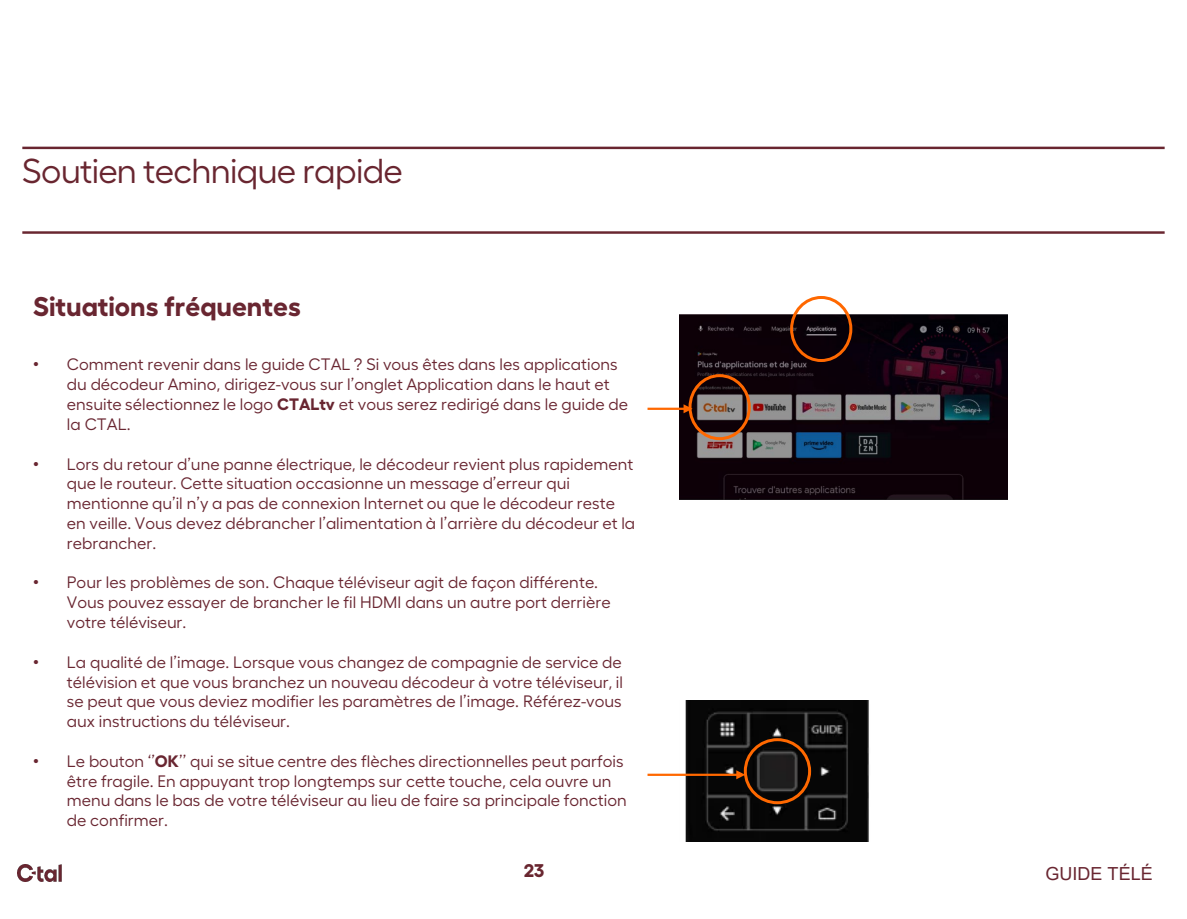
<style>
.page{position:relative;width:1187px;height:919px;background:#fff}
.page>*{position:absolute;margin:0;border:0;box-sizing:border-box;transform-origin:0 0}
.t1{font:34.5px "Fellix";letter-spacing:-.02em;color:#692630}
.t2{font:700 27px "Fellix";color:#692631}
.t3{font:700 18.3px "Fellix";color:#692630}
.t4{font:18px "Arial";color:#692631}
.t5{font:16.5px/19.8px "Fellix";letter-spacing:.005em;color:#692631}
.s1{font-family:"Arial"}
.s2{font-weight:700}
</style>
<div class="page">
<hr style="left:22px;top:147px;width:1142px;height:2px;background:#692630">
<hr style="left:22px;top:231px;width:1142px;height:3px;background:#692630">
<img style="left:17px;top:864px;width:45px;height:17px">
<img style="left:679px;top:314px;width:328px;height:186px">
<hr style="left:647px;top:407px;width:38px;height:3px;background:#ff6800">
<svg style="left:683px;top:404px;width:5px;height:9px"></svg>
<div style="left:688px;top:374px;width:62px;height:66px;border:3px solid #ff6800;border-radius:50%"></div>
<div style="left:790px;top:296px;width:62px;height:66px;border:3px solid #ff6800;border-radius:50%"></div>
<img style="left:670px;top:700px;width:200px;height:141px">
<div style="left:743px;top:738px;width:68px;height:66px;border:3px solid #ff6800;border-radius:50%"></div>
<hr style="left:647px;top:773px;width:90px;height:2px;background:#ff6800">
<svg style="left:736px;top:770px;width:9px;height:9px"></svg>
<h1 class="t1" style="left:22px;top:144px;width:382px">Soutien technique rapide</h1>
<h2 class="t2" style="left:33px;top:285px;width:269px">Situations fréquentes</h2>
<p class="t5" style="left:67px;top:353px;width:562px;text-indent:-34px"><span class="s1">•</span> Comment revenir dans le guide CTAL ? Si vous êtes dans les applications du décodeur Amino, dirigez-vous sur l’onglet Application dans le haut et ensuite sélectionnez le logo <span class="s2">CTALtv</span> et vous serez redirigé dans le guide de la CTAL.</p>
<p class="t5" style="left:67px;top:452px;width:570px;text-indent:-34px"><span class="s1">•</span> Lors du retour d’une panne électrique, le décodeur revient plus rapidement que le routeur. Cette situation occasionne un message d’erreur qui mentionne qu’il n’y a pas de connexion Internet ou que le décodeur reste en veille. Vous devez débrancher l’alimentation à l’arrière du décodeur et la rebrancher.</p>
<p class="t5" style="left:67px;top:571px;width:545px;text-indent:-34px"><span class="s1">•</span> Pour les problèmes de son. Chaque téléviseur agit de façon différente.<br>Vous pouvez essayer de brancher le fil HDMI dans un autre port derrière votre téléviseur.</p>
<p class="t5" style="left:67px;top:650px;width:557px;text-align:justify;text-indent:-34px"><span class="s1">•</span> La qualité de l’image. Lorsque vous changez de compagnie de service de télévision et que vous branchez un nouveau décodeur à votre téléviseur, il se peut que vous deviez modifier les paramètres de l’image. Référez-vous aux instructions du téléviseur.</p>
<p class="t5" style="left:67px;top:749px;width:561px;text-indent:-34px"><span class="s1">•</span> Le bouton ‘’<span class="s2">OK</span>’’ qui se situe centre des flèches directionnelles peut parfois être fragile. En appuyant trop longtemps sur cette touche, cela ouvre un menu dans le bas de votre téléviseur au lieu de faire sa principale fonction de confirmer.</p>
<p class="t3" style="left:523px;top:856px;width:22px">23</p>
<p class="t4" style="left:1045px;top:861px;width:109px">GUIDE TÉLÉ</p>
</div>
